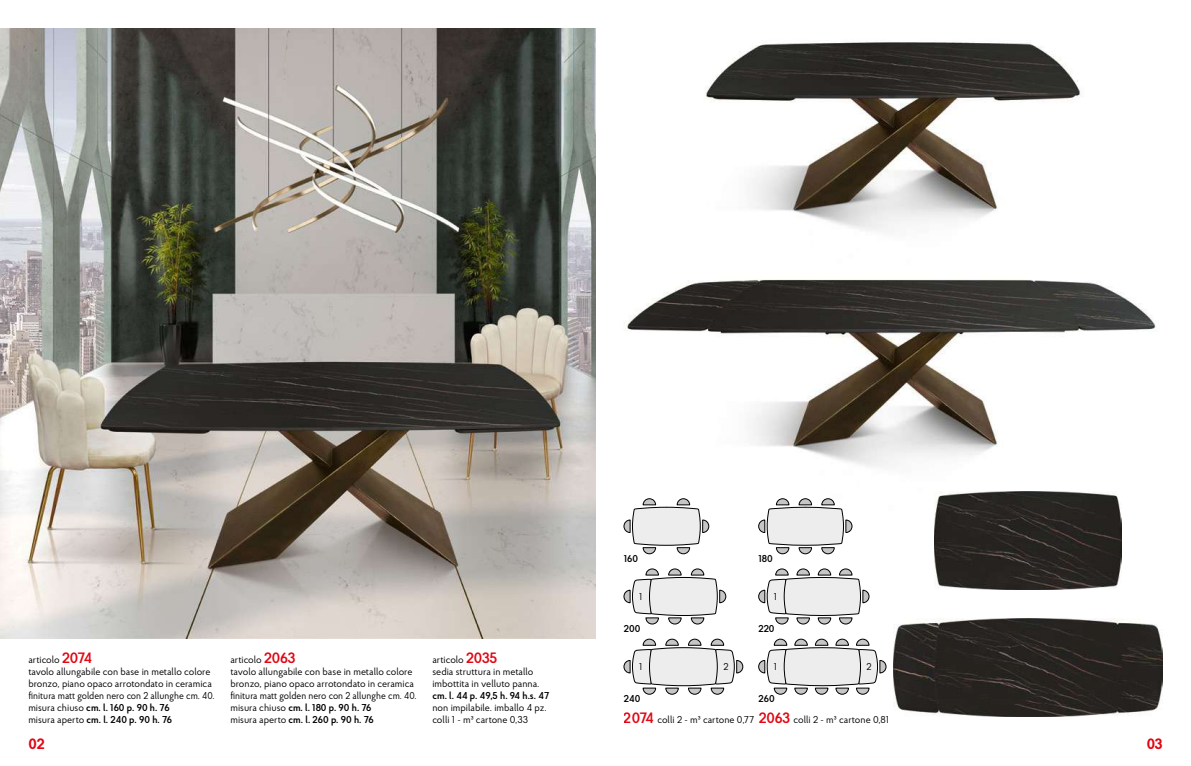
<style>
.page{position:relative;width:1191px;height:766px;background:#fff}
.page>*{position:absolute;margin:0;border:0;box-sizing:border-box;transform-origin:0 0}
.t1{font:700 15px "Proba Pro";color:#e30613}
.t2{font:10px/12px "Proba Pro";color:#000}
.t3{font:600 10px "Proba Pro";color:#000}
.s1{font-weight:600;font-size:15px;color:#e30613}
.s2{font-weight:600}
.s3{font-weight:500}
</style>
<div class="page">
<img style="left:934px;top:560px;width:187px;height:29px">
<img style="left:893px;top:618px;width:269px;height:98px">
<img style="left:0;top:28px;width:595px;height:610px">
<img style="left:705px;top:42px;width:378px;height:164px">
<img style="left:624px;top:206px;width:532px;height:354px">
<svg style="left:623px;top:498px;width:86px;height:56px"></svg>
<svg style="left:758px;top:498px;width:94px;height:56px"></svg>
<svg style="left:623px;top:638px;width:120px;height:56px"></svg>
<svg style="left:623px;top:568px;width:103px;height:56px"></svg>
<svg style="left:758px;top:568px;width:111px;height:56px"></svg>
<svg style="left:758px;top:638px;width:128px;height:56px"></svg>
<p class="t3" style="left:624px;top:551px;width:16px">160</p>
<p class="t3" style="left:758px;top:551px;width:16px">180</p>
<p class="t2" style="left:28px;top:653px;width:188px">articolo <span class="s1">2074<br></span>tavolo allungabile con base in metallo colore bronzo, piano opaco arrotondato in ceramica finitura matt golden nero con 2 allunghe cm. 40. misura chiuso <span class="s2">cm. l. 160 p. 90 h. 76<br></span>misura aperto <span class="s2">cm. l. 240 p. 90 h. 76</span></p>
<p class="t2" style="left:230px;top:653px;width:188px">articolo <span class="s1">2063<br></span>tavolo allungabile con base in metallo colore bronzo, piano opaco arrotondato in ceramica finitura matt golden nero con 2 allunghe cm. 40. misura chiuso <span class="s2">cm. l. 180 p. 90 h. 76<br></span>misura aperto <span class="s2">cm. l. 260 p. 90 h. 76</span></p>
<p class="t2" style="left:432px;top:653px;width:109px">articolo <span class="s1">2035<br></span>sedia struttura in metallo imbottita in velluto panna.</p>
<p class="t3" style="left:432px;top:689px;width:118px">cm. l. 44 p. 49,5 h. 94 h.s. 47</p>
<p class="t2" style="left:432px;top:701px;width:116px">non impilabile. imballo 4 pz. colli 1 - m<span class="s3">3</span> cartone 0,33</p>
<p class="t2" style="left:639px;top:589px;width:5px">1</p>
<p class="t2" style="left:774px;top:589px;width:5px">1</p>
<p class="t3" style="left:624px;top:621px;width:18px">200</p>
<p class="t3" style="left:758px;top:621px;width:18px">220</p>
<p class="t2" style="left:639px;top:659px;width:5px">1</p>
<p class="t2" style="left:723px;top:659px;width:7px">2</p>
<p class="t2" style="left:774px;top:659px;width:5px">1</p>
<p class="t2" style="left:866px;top:659px;width:7px">2</p>
<p class="t3" style="left:624px;top:691px;width:18px">240</p>
<p class="t3" style="left:758px;top:691px;width:18px">260</p>
<p class="t2" style="left:624px;top:713px;width:267px"><span class="s1">2074</span> colli 2 - m<span class="s3">3</span> cartone 0,77 <span class="s1">2063</span> colli 2 - m<span class="s3">3</span> cartone 0,81</p>
<h1 class="t1" style="left:28px;top:733px;width:18px">02</h1>
<h1 class="t1" style="left:1146px;top:733px;width:17px">03</h1>
</div>
